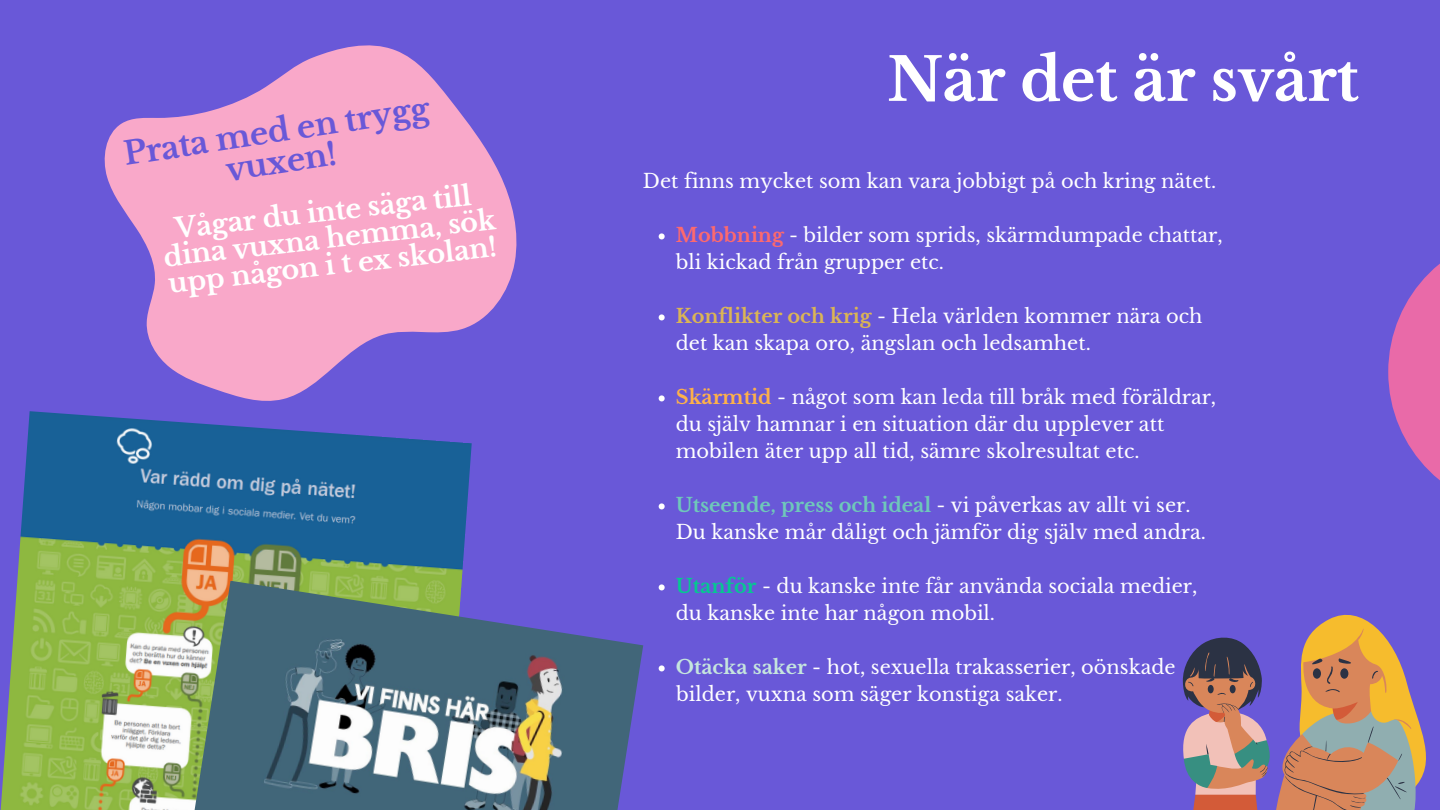
<style>
.page{position:relative;width:1440px;height:810px;background:#6958d8}
.page>*{position:absolute;margin:0;border:0;box-sizing:border-box;transform-origin:0 0}
.t1{font:700 59.5px "Libre Baskerville";letter-spacing:-.01em;color:#fff}
.t2{font:700 31.4px/31.3px "Libre Baskerville";color:#6958d8;text-align:center}
.t3{font:700 27px "Libre Baskerville";color:#fff}
.t4{font:19.4px/27px "Libre Baskerville";color:#fff}
.s1{font-weight:700;color:#fd696e}
.s2{font-weight:700;color:#dbb555}
.s3{font-weight:700;color:#feb14a}
.s4{font-weight:700;color:#6fc8ba}
.s5{font-weight:700;color:#06c892}
.s6{font-weight:700;color:#c5e5de}
</style>
<div class="page">
<svg style="left:1388px;top:263px;width:52px;height:218px;fill:#e96aa8"></svg>
<img style="left:0;top:411px;width:472px;height:399px">
<img style="left:194px;top:581px;width:449px;height:229px">
<svg style="left:1182px;top:614px;width:244px;height:196px"></svg>
<svg style="left:104px;top:45px;width:413px;height:356px;fill:#f9a8c9"></svg>
<svg style="left:659px;top:233px;width:6px;height:6px"></svg>
<svg style="left:659px;top:314px;width:6px;height:6px"></svg>
<svg style="left:659px;top:395px;width:6px;height:6px"></svg>
<svg style="left:659px;top:503px;width:6px;height:6px"></svg>
<svg style="left:659px;top:584px;width:6px;height:6px"></svg>
<svg style="left:659px;top:665px;width:6px;height:6px"></svg>
<p class="t2" style="left:122px;top:140px;width:310px;rotate:-9deg">Prata med en trygg vuxen!</p>
<p class="t3" style="left:173px;top:211px;width:299px;rotate:-6deg">Vågar du inte säga till</p>
<p class="t3" style="left:162px;top:239px;width:335px;rotate:-6deg">dina vuxna hemma, sök</p>
<p class="t3" style="left:167px;top:266px;width:332px;rotate:-6deg">upp någon i t ex skolan!</p>
<p class="t1" style="left:887px;top:43px;width:473px">När det är svårt</p>
<p class="t4" style="left:643px;top:168px;width:575px">Det finns mycket som kan vara jobbigt på och kring nätet.</p>
<p class="t4" style="left:676px;top:222px;width:548px"><span class="s1">Mobbning</span> - bilder som sprids, skärmdumpade chattar, bli kickad från grupper etc.</p>
<p class="t4" style="left:676px;top:303px;width:528px"><span class="s2">Konflikter och krig</span> - Hela världen kommer nära och det kan skapa oro, ängslan och ledsamhet.</p>
<p class="t4" style="left:676px;top:384px;width:542px"><span class="s3">Skärmtid</span> - något som kan leda till bråk med föräldrar, du själv hamnar i en situation där du upplever att mobilen äter upp all tid, sämre skolresultat etc.</p>
<p class="t4" style="left:676px;top:492px;width:532px"><span class="s4">Utseende, press och ideal</span> - vi påverkas av allt vi ser.<br>Du kanske mår dåligt och jämför dig själv med andra.</p>
<p class="t4" style="left:676px;top:573px;width:523px"><span class="s5">Utanför</span> - du kanske inte får använda sociala medier, du kanske inte har någon mobil.</p>
<p class="t4" style="left:676px;top:654px;width:501px"><span class="s6">Otäcka saker</span> - hot, sexuella trakasserier, oönskade</p>
<p class="t4" style="left:676px;top:681px;width:388px">bilder, vuxna som säger konstiga saker.</p>
</div>
